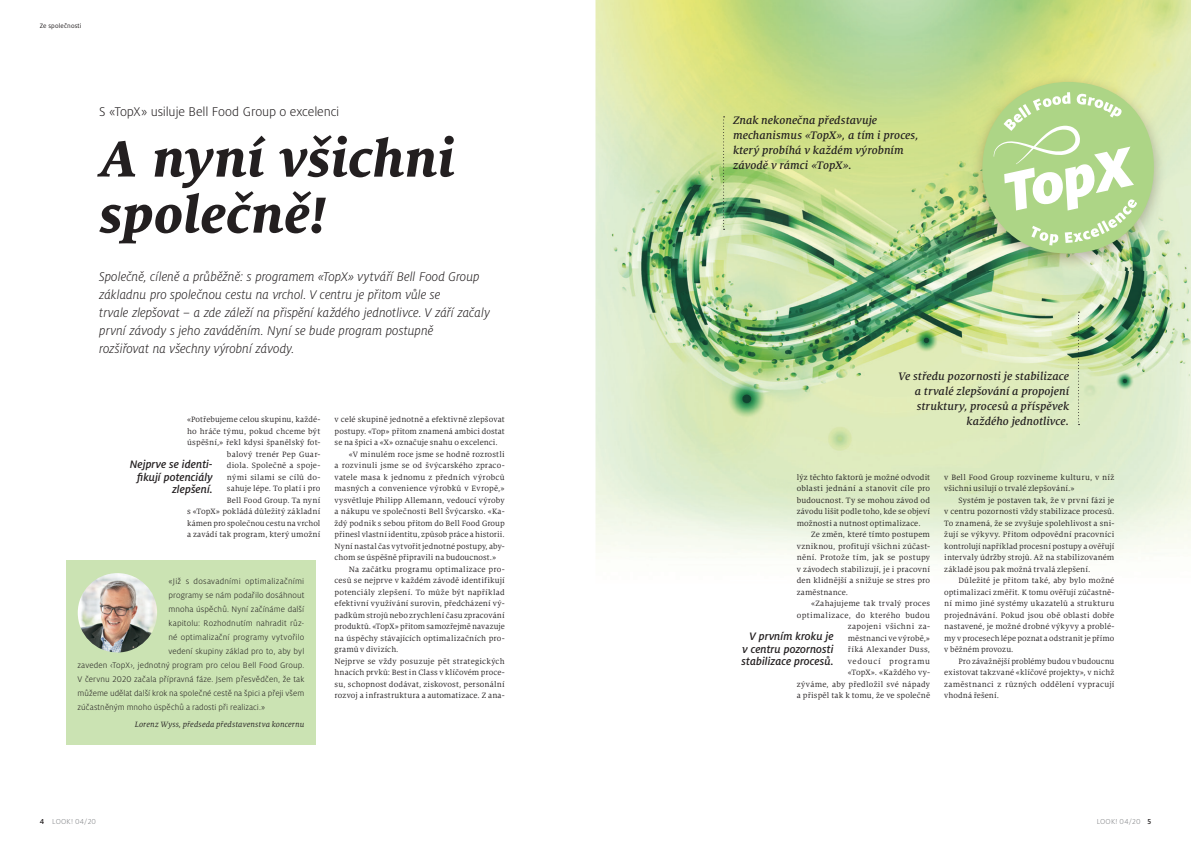
<style>
.page{position:relative;width:1191px;height:842px;background:#fff}
.page>*{position:absolute;margin:0;border:0;box-sizing:border-box;transform-origin:0 0}
.t1{font:italic 800 56px/56px "Milo Serif Pro";letter-spacing:.01em;color:#231f20}
.t2{font:italic 300 14px/18px "Milo Pro";letter-spacing:-.005em;color:#231f20}
.t3{font:300 14px "Milo Pro";letter-spacing:-.01em;color:#231f20}
.t4{font:italic 500 12px/15px "Milo Serif Pro";color:#231f20;text-align:right}
.t5{font:italic 500 12px/12.5px "Milo Pro";color:#231f20;text-align:right}
.t6{font:300 9px "Milo Pro";letter-spacing:.015em;color:#231f20}
.t7{font:8.5px/11.5px "Milo Serif Pro";letter-spacing:.015em;color:#231f20;text-align:justify}
.t8{font:italic 8.5px "Milo Serif Pro";letter-spacing:.01em;color:#231f20}
.t9{font:300 8px "Milo Pro";letter-spacing:.03em;color:#808285}
.t10{font:7px "Milo Pro";letter-spacing:.025em;color:#231f20}
.s1{font-weight:500;color:#231f20}
</style>
<div class="page">
<div style="left:66px;top:560px;width:250px;height:184px;background:#cbe3b3"></div>
<img style="left:78px;top:573px;width:79px;height:79px;border-radius:40px">
<img style="left:595px;top:0;width:596px;height:562px">
<img style="left:969px;top:74px;width:197px;height:196px">
<svg style="left:982px;top:82px;width:171px;height:171px;background:#bcd99b"></svg>
<svg style="left:1078px;top:312px;width:1px;height:113px"></svg>
<svg style="left:723px;top:116px;width:1px;height:114px"></svg>
<p class="t10" style="left:40px;top:22px;width:43px">Ze společnosti</p>
<h2 class="t3" style="left:99px;top:104px;width:242px">S «TopX» usiluje Bell Food Group o excelenci</h2>
<h1 class="t1" style="left:99px;top:130px;width:357px">A nyní všichni společně!</h1>
<p class="t2" style="left:99px;top:268px;width:392px">Společně, cíleně a průběžně: s programem «TopX» vytváří Bell Food Group základnu pro společnou cestu na vrchol. V centru je přitom vůle se<br>trvale zlepšovat – a zde záleží na přispění každého jednotlivce. V září začaly první závody s jeho zaváděním. Nyní se bude program postupně<br>rozšiřovat na všechny výrobní závody.</p>
<p class="t7" style="left:187px;top:414px;width:135px;text-align:right">«Potřebujeme celou skupinu, každé&shy;ho hráče týmu, pokud chceme být úspěšní,» řekl kdysi španělský fot&shy;balový trenér Pep Guar-<br>diola. Společně a spoje-<br>nými silami se cílů do-<br>sahuje lépe. To platí i pro<br>Bell Food Group. Ta nyní<br>s «TopX» pokládá důležitý základní kámen pro společnou cestu na vrchol a zavádí tak program, který umožní</p>
<h3 class="t5" style="left:130px;top:458px;width:84px">Nejprve se identi&shy;fikují potenciály zlepšení.</h3>
<p class="t6" style="left:168px;top:576px;width:137px">«Již s dosavadními optimalizačními</p>
<p class="t6" style="left:168px;top:590px;width:137px">programy se nám podařilo dosáhnout</p>
<p class="t6" style="left:168px;top:604px;width:137px">mnoha úspěchů. Nyní začínáme další</p>
<p class="t6" style="left:168px;top:618px;width:137px">kapitolu: Rozhodnutím nahradit růz-</p>
<p class="t6" style="left:168px;top:632px;width:137px">né optimalizační programy vytvořilo</p>
<p class="t6" style="left:168px;top:646px;width:137px">vedení skupiny základ pro to, aby byl</p>
<p class="t6" style="left:77px;top:660px;width:228px">zaveden ‹TopX›, jednotný program pro celou Bell Food Group.</p>
<p class="t6" style="left:77px;top:674px;width:228px">V červnu 2020 začala přípravná fáze. Jsem přesvědčen, že tak</p>
<p class="t6" style="left:77px;top:688px;width:228px">můžeme udělat další krok na společné cestě na špici a přeji všem</p>
<p class="t6" style="left:77px;top:702px;width:189px">zúčastněným mnoho úspěchů a radosti při realizaci.»</p>
<p class="t8" style="left:135px;top:719px;width:171px">Lorenz Wyss, předseda představenstva koncernu</p>
<p class="t7" style="left:334px;top:414px;width:172px">v celé skupině jednotně a efektivně zlepšovat</p>
<p class="t7" style="left:334px;top:425px;width:172px">postupy. «Top» přitom znamená ambici dostat</p>
<p class="t7" style="left:334px;top:437px;width:164px">se na špici a «X» označuje snahu o excelenci.</p>
<p class="t7" style="left:349px;top:448px;width:157px">«V minulém roce jsme se hodně rozrostli</p>
<p class="t7" style="left:334px;top:460px;width:172px">a rozvinuli jsme se od švýcarského zpraco-</p>
<p class="t7" style="left:334px;top:471px;width:172px">vatele masa k jednomu z předních výrobců</p>
<p class="t7" style="left:334px;top:483px;width:172px">masných a convenience výrobků v Evropě,»</p>
<p class="t7" style="left:334px;top:494px;width:172px">vysvětluje Philipp Allemann, vedoucí výroby</p>
<p class="t7" style="left:334px;top:506px;width:172px">a nákupu ve společnosti Bell Švýcarsko. «Ka-</p>
<p class="t7" style="left:334px;top:517px;width:172px">ždý podnik s sebou přitom do Bell Food Group</p>
<p class="t7" style="left:334px;top:529px;width:172px">přinesl vlastní identitu, způsob práce a historii.</p>
<p class="t7" style="left:334px;top:540px;width:172px">Nyní nastal čas vytvořit jednotné postupy, aby-</p>
<p class="t7" style="left:334px;top:552px;width:163px">chom se úspěšně připravili na budoucnost.»</p>
<p class="t7" style="left:349px;top:563px;width:157px">Na začátku programu optimalizace pro-</p>
<p class="t7" style="left:334px;top:575px;width:172px">cesů se nejprve v každém závodě identifikují</p>
<p class="t7" style="left:334px;top:586px;width:172px">potenciály zlepšení. To může být například</p>
<p class="t7" style="left:334px;top:598px;width:172px">efektivní využívání surovin, předcházení vý-</p>
<p class="t7" style="left:334px;top:609px;width:172px">padkům strojů nebo zrychlení času zpracování</p>
<p class="t7" style="left:334px;top:621px;width:172px">produktů. «TopX» přitom samozřejmě navazuje</p>
<p class="t7" style="left:334px;top:632px;width:172px">na úspěchy stávajících optimalizačních pro-</p>
<p class="t7" style="left:334px;top:644px;width:65px">gramů v divizích.</p>
<p class="t7" style="left:334px;top:655px;width:172px">Nejprve se vždy posuzuje pět strategických</p>
<p class="t7" style="left:334px;top:667px;width:172px">hnacích prvků: Best in Class v klíčovém proce-</p>
<p class="t7" style="left:334px;top:678px;width:172px">su, schopnost dodávat, ziskovost, personální</p>
<p class="t7" style="left:334px;top:690px;width:172px">rozvoj a infrastruktura a automatizace. Z ana-</p>
<p class="t9" style="left:40px;top:817px;width:58px"><span class="s1">4</span> LOOK! 04/20</p>
<h3 class="t4" style="left:733px;top:113px;width:187px;text-align:left">Znak nekonečna představuje mechanismus «TopX», a tím i proces, který probíhá v každém výrobním závodě v rámci «TopX».</h3>
<h3 class="t4" style="left:898px;top:369px;width:172px">Ve středu pozornosti je stabilizace a trvalé zlepšování a propojení struktury, procesů a příspěvek každého jednotlivce.</h3>
<p class="t7" style="left:797px;top:471px;width:135px">lýz těchto faktorů je možné odvodit oblasti jednání a stanovit cíle pro budoucnost. Ty se mohou závod od závodu lišit podle toho, kde se objeví možnosti a nutnost optimalizace.</p>
<p class="t7" style="left:797px;top:529px;width:135px;text-indent:14px">Ze změn, které tímto postupem vzniknou, profitují všichni zúčast&shy;nění. Protože tím, jak se postupy v závodech stabilizují, je i pracovní den klidnější a snižuje se stres pro zaměstnance.</p>
<p class="t7" style="left:797px;top:598px;width:135px;text-align:right">«Zahajujeme tak trvalý proces optimalizace, do kterého budou zapojeni všichni za-<br>městnanci ve výrobě,»<br>říká Alexander Duss,<br>vedoucí programu<br>«TopX». «Každého vy-<br>zýváme, aby předložil své nápady a přispěl tak k tomu, že ve společně</p>
<h3 class="t5" style="left:741px;top:630px;width:94px;text-align:justify;text-indent:8px">V prvním kroku je v centru pozornosti stabilizace procesů.</h3>
<p class="t7" style="left:944px;top:471px;width:172px">v Bell Food Group rozvineme kulturu, v níž všichni usilují o trvalé zlepšování.»</p>
<p class="t7" style="left:944px;top:494px;width:172px;text-indent:14px">Systém je postaven tak, že v první fázi je v centru pozornosti vždy stabilizace procesů.<br>To znamená, že se zvyšuje spolehlivost a sni&shy;žují se výkyvy. Přitom odpovědní pracovníci kontrolují například procesní postupy a ověřují intervaly údržby strojů. Až na stabilizovaném základě jsou pak možná trvalá zlepšení.</p>
<p class="t7" style="left:944px;top:575px;width:172px;text-indent:14px">Důležité je přitom také, aby bylo možné optimalizaci změřit. K tomu ověřují zúčastně&shy;ní mimo jiné systémy ukazatelů a strukturu projednávání. Pokud jsou obě oblasti dobře nastavené, je možné drobné výkyvy a problé&shy;my v procesech lépe poznat a odstranit je přímo v běžném provozu.</p>
<p class="t7" style="left:944px;top:655px;width:172px;text-indent:14px">Pro závažnější problémy budou v budoucnu existovat takzvané «klíčové projekty», v nichž zaměstnanci z různých oddělení vypracují vhodná řešení.</p>
<p class="t9" style="left:1096px;top:817px;width:56px">LOOK! 04/20 <span class="s1">5</span></p>
</div>
